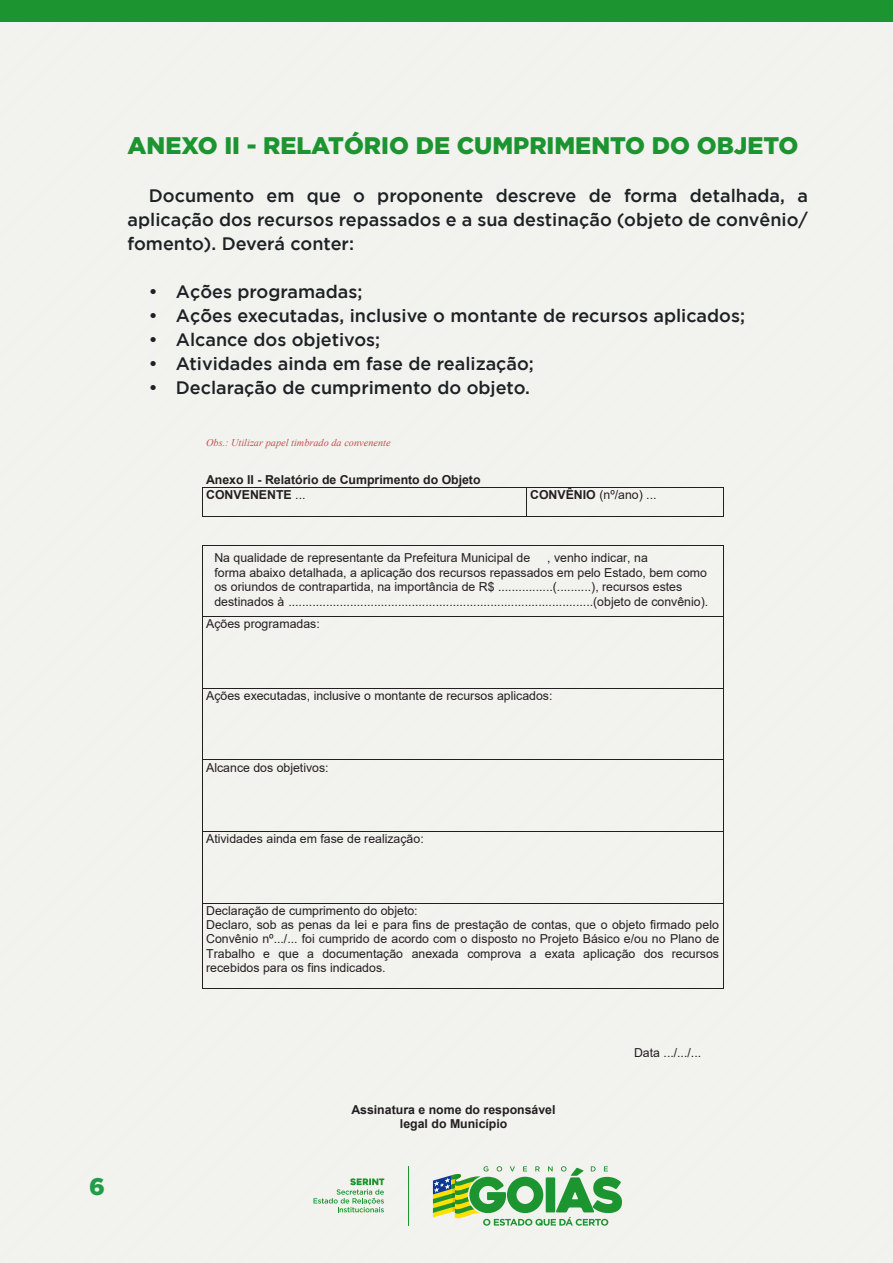
<style>
.page{position:relative;width:893px;height:1263px;background:#fff}
.page>*{position:absolute;margin:0;border:0;box-sizing:border-box;transform-origin:0 0}
.anexos{font:900 24px "Gotham";color:#1c9430}
.t1{font:900 24px "Gotham";color:#219d47}
.texto_corrido{font:500 18px/24px "Gotham";color:#1d2124;text-align:justify}
.t2{font:12.3px/14.1px "Arial";color:#231f20}
.t3{font:700 12.3px/14.9px "Arial";color:#231f20}
.t4{font:italic 10.2px "Times New Roman";color:#c0504d}
.s1{font-weight:400}
.s2{font-weight:700}
</style>
<div class="page">
<div style="left:0;top:21px;width:893px;height:1242px;background:#f2f2ef"></div>
<svg style="left:313px;top:1178px;width:71px;height:34px"></svg>
<svg style="left:433px;top:1166px;width:189px;height:60px"></svg>
<hr style="left:408px;top:1166px;width:1px;height:60px;background:#1c9430">
<div style="left:0;top:0;width:893px;height:21px;background:#1c9430"></div>
<hr style="left:203px;top:487px;width:323px;height:1px;background:#231f20">
<hr style="left:527px;top:487px;width:196px;height:1px;background:#231f20">
<svg style="left:202px;top:487px;width:1px;height:30px"></svg>
<hr style="left:203px;top:516px;width:323px;height:1px;background:#231f20">
<svg style="left:526px;top:487px;width:1px;height:30px"></svg>
<hr style="left:527px;top:516px;width:196px;height:1px;background:#231f20">
<svg style="left:723px;top:487px;width:1px;height:30px"></svg>
<hr style="left:203px;top:545px;width:520px;height:1px;background:#231f20">
<hr style="left:202px;top:545px;width:1px;height:71px;background:#231f20">
<hr style="left:723px;top:545px;width:1px;height:71px;background:#231f20">
<hr style="left:203px;top:616px;width:520px;height:1px;background:#231f20">
<hr style="left:202px;top:617px;width:1px;height:71px;background:#231f20">
<hr style="left:723px;top:617px;width:1px;height:71px;background:#231f20">
<hr style="left:203px;top:688px;width:520px;height:1px;background:#231f20">
<hr style="left:202px;top:689px;width:1px;height:70px;background:#231f20">
<hr style="left:723px;top:689px;width:1px;height:70px;background:#231f20">
<hr style="left:203px;top:759px;width:520px;height:1px;background:#231f20">
<hr style="left:202px;top:760px;width:1px;height:71px;background:#231f20">
<hr style="left:723px;top:760px;width:1px;height:71px;background:#231f20">
<hr style="left:203px;top:831px;width:520px;height:1px;background:#231f20">
<hr style="left:202px;top:832px;width:1px;height:71px;background:#231f20">
<hr style="left:723px;top:832px;width:1px;height:71px;background:#231f20">
<hr style="left:203px;top:903px;width:520px;height:1px;background:#231f20">
<hr style="left:202px;top:904px;width:1px;height:85px;background:#231f20">
<hr style="left:202px;top:989px;width:521px;height:1px;background:#231f20">
<hr style="left:723px;top:904px;width:1px;height:85px;background:#231f20">
<p class="anexos" style="left:128px;top:132px;width:672px">ANEXO II - RELATÓRIO DE CUMPRIMENTO DO OBJETO</p>
<p class="texto_corrido" style="left:128px;top:184px;width:682px;text-indent:21px">Documento em que o proponente descreve de forma detalhada, a aplicação dos recursos repassados e a sua destinação (objeto de convênio/ fomento). Deverá conter:</p>
<p class="texto_corrido" style="left:149px;top:280px;width:215px">• Ações programadas;</p>
<p class="texto_corrido" style="left:149px;top:304px;width:598px">• Ações executadas, inclusive o montante de recursos aplicados;</p>
<p class="texto_corrido" style="left:149px;top:328px;width:233px">• Alcance dos objetivos;</p>
<p class="texto_corrido" style="left:149px;top:352px;width:387px">• Atividades ainda em fase de realização;</p>
<p class="texto_corrido" style="left:149px;top:376px;width:383px">• Declaração de cumprimento do objeto.</p>
<p class="t4" style="left:206px;top:435px;width:186px">Obs.: Utilizar papel timbrado da convenente</p>
<p class="t3" style="left:206px;top:472px;width:276px">Anexo II - Relatório de Cumprimento do Objeto<br>CONVENENTE <span class="s1">...</span></p>
<p class="t2" style="left:530px;top:488px;width:128px"><span class="s2">CONVÊNIO</span> (nº/ano) ...</p>
<p class="t2" style="left:214px;top:550px;width:317px">Na qualidade de representante da Prefeitura Municipal de</p>
<p class="t2" style="left:214px;top:550px;width:495px;line-height:14.9px;text-indent:333px">, venho indicar, na<br>forma abaixo detalhada, a aplicação dos recursos repassados em pelo Estado, bem como os oriundos de contrapartida, na importância de R$ ................(..........), recursos estes destinados à .........................................................................................(objeto de convênio).</p>
<p class="t2" style="left:206px;top:617px;width:115px">Ações programadas:</p>
<p class="t2" style="left:206px;top:688px;width:348px">Ações executadas, inclusive o montante de recursos aplicados:</p>
<p class="t2" style="left:206px;top:760px;width:124px">Alcance dos objetivos:</p>
<p class="t2" style="left:206px;top:832px;width:219px">Atividades ainda em fase de realização:</p>
<p class="t2" style="left:206px;top:903px;width:515px">Declaração de cumprimento do objeto:<br>Declaro, sob as penas da lei e para fins de prestação de contas, que o objeto firmado pelo Convênio nº.../... foi cumprido de acordo com o disposto no Projeto Básico e/ou no Plano de Trabalho e que a documentação anexada comprova a exata aplicação dos recursos recebidos para os fins indicados.</p>
<h1 class="t1" style="left:89px;top:1173px;width:17px">6</h1>
<p class="t3" style="left:351px;top:1103px;width:205px;line-height:14.1px;text-align:center">Assinatura e nome do responsável legal do Município</p>
<p class="t2" style="left:634px;top:1046px;width:69px">Data .../.../...</p>
</div>
